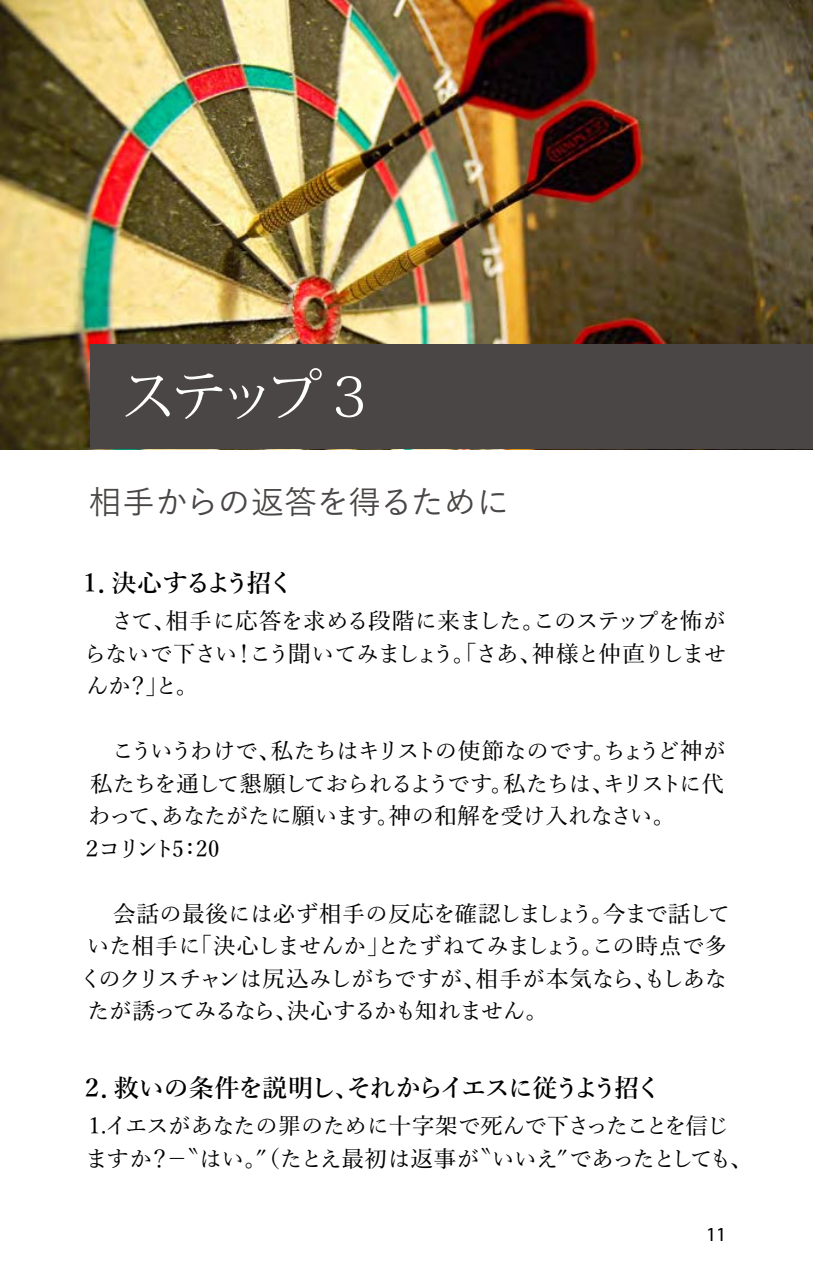
<style>
.page{position:relative;width:815px;height:1276px;background:#fff}
.page>*{position:absolute;margin:0;border:0;box-sizing:border-box;transform-origin:0 0}
.t1{font:55px "Koz Min Pr 6 N";letter-spacing:-.1em;color:#fff}
.t2{font:500 32.5px "Yu Go";color:#494645}
.t3{font:600 25px "Yu Min";letter-spacing:-.08em;color:#000}
.t4{font:600 25px "Yu Min";letter-spacing:-.12em;color:#000}
.t5{font:500 22.5px/32.5px "Yu Min";letter-spacing:-.04em;color:#000;text-align:justify}
.t6{font:500 22.5px "Yu Min";letter-spacing:-.06em;color:#000}
.t7{font:500 22.5px "Yu Min";letter-spacing:-.015em;color:#000}
.t8{font:500 22.5px "Yu Min";letter-spacing:.01em;color:#000}
.t9{font:500 22.5px "Yu Min";letter-spacing:-.02em;color:#000}
.t10{font:500 22.5px "Yu Min";letter-spacing:-.065em;color:#000}
.t11{font:500 22.5px "Yu Min";letter-spacing:-.175em;color:#000}
.t12{font:20px "Myriad Pro";color:#000}
</style>
<div class="page">
<img style="left:0;top:1px;width:812px;height:448px">
<div style="left:90px;top:344px;width:722px;height:105px;background:#494645"></div>
<h1 class="t1" style="left:121px;top:365px;width:258px">ステップ３</h1>
<h2 class="t2" style="left:89px;top:472px;width:422px">相手からの返答を得るために</h2>
<p class="t4" style="left:77px;top:568px;width:218px">１．決心するよう招く</p>
<p class="t5" style="left:84px;top:602px;width:644px">　さて、相手に応答を求める段階に来ました。このステップを怖がらないで下さい！こう聞いてみましょう。「さあ、神様と仲直りしませんか？」と。</p>
<p class="t5" style="left:90px;top:732px;width:637px">　こういうわけで、私たちはキリストの使節なのです。ちょうど神が</p>
<p class="t6" style="left:90px;top:762px;width:636px">私たちを通して懇願しておられるようです。私たちは、キリストに代</p>
<p class="t9" style="left:88px;top:795px;width:589px">わって、あなたがたに願います。神の和解を受け入れなさい。</p>
<p class="t11" style="left:81px;top:827px;width:140px">２コリント5：20</p>
<p class="t8" style="left:90px;top:892px;width:642px">　会話の最後には必ず相手の反応を確認しましょう。今まで話して</p>
<p class="t7" style="left:87px;top:925px;width:642px">いた相手に「決心しませんか」とたずねてみましょう。この時点で多</p>
<p class="t5" style="left:79px;top:960px;width:649px">くのクリスチャンは尻込みしがちですが、相手が本気なら、もしあな</p>
<p class="t10" style="left:87px;top:990px;width:462px">たが誘ってみるなら、決心するかも知れません。</p>
<p class="t3" style="left:80px;top:1073px;width:583px">２．救いの条件を説明し、それからイエスに従うよう招く</p>
<p class="t5" style="left:86px;top:1107px;width:668px">1.イエスがあなたの罪のために十字架で死んで下さったことを信じますか？－〝はい。″（たとえ最初は返事が〝いいえ″であったとしても、</p>
<p class="t12" style="left:706px;top:1221px;width:22px">11</p>
</div>
